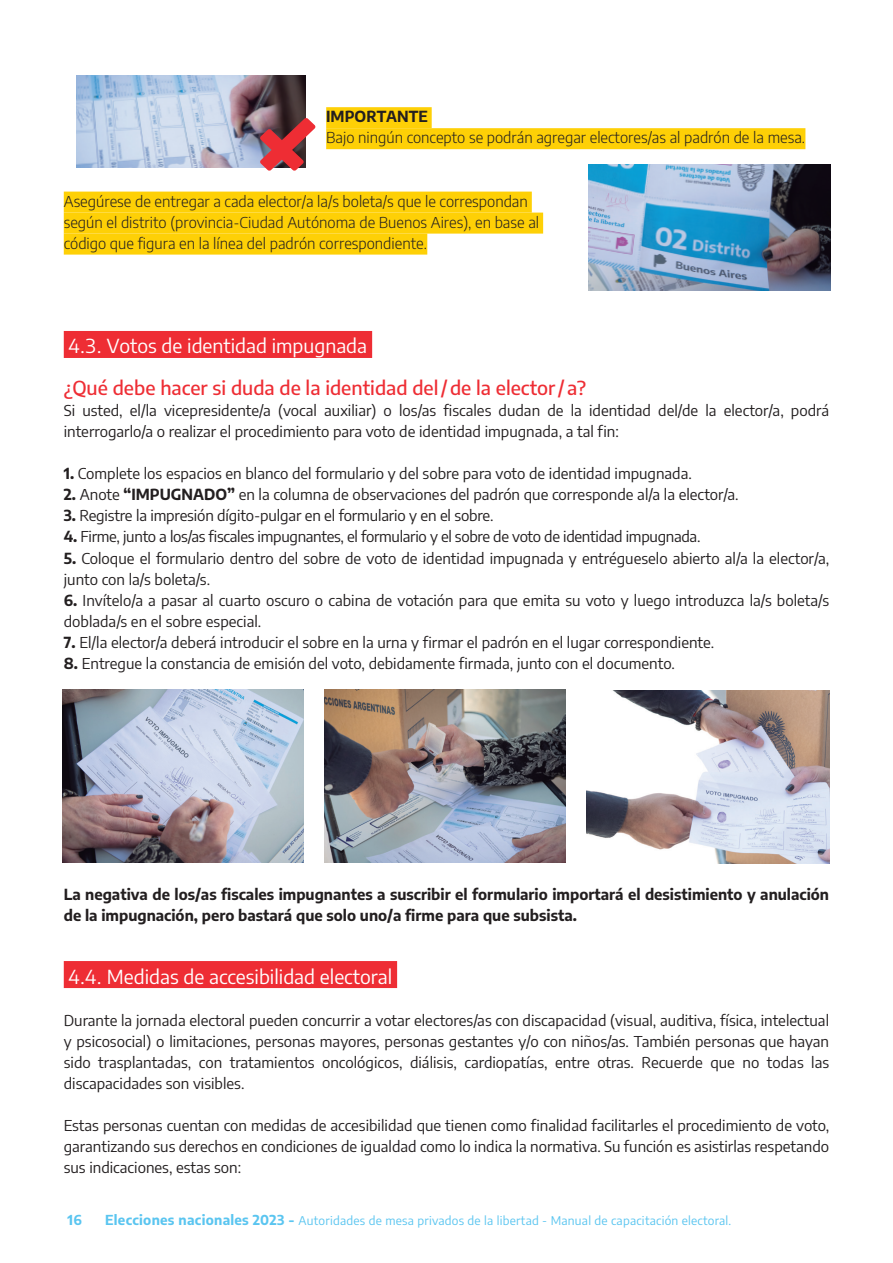
<style>
.page{position:relative;width:893px;height:1263px;background:#fff}
.page>*{position:absolute;margin:0;border:0;box-sizing:border-box;transform-origin:0 0}
.t1{font:19.35px "Encode Sans";color:#fff}
.t2{font:500 19.35px "Encode Sans";color:#ee2d34}
.t3{font:15px/21px "Encode Sans";color:#231f20}
.t4{font:300 15px/21px "Encode Sans";color:#231f20}
.t5{font:700 15px/21px "Encode Sans";color:#231f20}
.t6{font:15px "Encode Sans";letter-spacing:-.02em;color:#231f20}
.t7{font:700 13.5px "Encode Sans";color:#5ac5f0}
.t8{font:12px "Encode Sans";letter-spacing:.02em;color:#5ac5f0}
.s1{font-weight:700}
.s2{font-weight:700;font-size:13.5px}
</style>
<div class="page">
<div style="left:326px;top:107px;width:106px;height:21px;background:#fed006"></div>
<div style="left:326px;top:128px;width:479px;height:21px;background:#fed006"></div>
<img style="left:77px;top:76px;width:228px;height:91px">
<svg style="left:260px;top:118px;width:55px;height:53px"></svg>
<div style="left:64px;top:331px;width:308px;height:27px;background:#ee2d34"></div>
<div style="left:64px;top:961px;width:333px;height:27px;background:#ee2d34"></div>
<div style="left:64px;top:192px;width:468px;height:21px;background:#fed006"></div>
<div style="left:64px;top:213px;width:479px;height:21px;background:#fed006"></div>
<div style="left:64px;top:234px;width:363px;height:21px;background:#fed006"></div>
<img style="left:588px;top:165px;width:243px;height:126px">
<img style="left:587px;top:691px;width:242px;height:173px">
<img style="left:324px;top:690px;width:241px;height:173px">
<img style="left:62px;top:690px;width:241px;height:173px">
<p class="t5" style="left:326px;top:105px;width:103px">IMPORTANTE</p>
<p class="t4" style="left:326px;top:126px;width:480px">Bajo ningún concepto se podrán agregar electores/as al padrón de la mesa.</p>
<p class="t4" style="left:64px;top:190px;width:477px">Asegúrese de entregar a cada elector/a la/s boleta/s que le correspondan según el distrito (provincia-Ciudad Autónoma de Buenos Aires), en base al código que figura en la línea del padrón correspondiente.</p>
<p class="t1" style="left:69px;top:333px;width:300px">4.3. Votos de identidad impugnada</p>
<p class="t2" style="left:64px;top:375px;width:524px">¿Qué debe hacer si duda de la identidad del/de la elector/a?</p>
<p class="t3" style="left:64px;top:400px;width:767px">Si usted, el/la vicepresidente/a (vocal auxiliar) o los/as fiscales dudan de la identidad del/de la elector/a, podrá interrogarlo/a o realizar el procedimiento para voto de identidad impugnada, a tal fin:</p>
<p class="t3" style="left:64px;top:463px;width:630px"><span class="s1">1.</span> Complete los espacios en blanco del formulario y del sobre para voto de identidad impugnada.</p>
<p class="t3" style="left:64px;top:484px;width:676px"><span class="s1">2.</span> Anote <span class="s1">“IMPUGNADO”</span> en la columna de observaciones del padrón que corresponde al/a la elector/a.</p>
<p class="t3" style="left:64px;top:505px;width:431px"><span class="s1">3.</span> Registre la impresión dígito-pulgar en el formulario y en el sobre.</p>
<p class="t6" style="left:64px;top:526px;width:638px"><span class="s1">4.</span> Firme, junto a los/as fiscales impugnantes, el formulario y el sobre de voto de identidad impugnada.</p>
<p class="t3" style="left:64px;top:547px;width:767px"><span class="s1">5.</span> Coloque el formulario dentro del sobre de voto de identidad impugnada y entrégueselo abierto al/a la elector/a, junto con la/s boleta/s.</p>
<p class="t3" style="left:64px;top:589px;width:767px"><span class="s1">6.</span> Invítelo/a a pasar al cuarto oscuro o cabina de votación para que emita su voto y luego introduzca la/s boleta/s doblada/s en el sobre especial.</p>
<p class="t3" style="left:64px;top:631px;width:652px"><span class="s1">7.</span> El/la elector/a deberá introducir el sobre en la urna y firmar el padrón en el lugar correspondiente.</p>
<p class="t3" style="left:64px;top:652px;width:613px"><span class="s1">8.</span> Entregue la constancia de emisión del voto, debidamente firmada, junto con el documento.</p>
<p class="t5" style="left:64px;top:882px;width:767px">La negativa de los/as fiscales impugnantes a suscribir el formulario importará el desistimiento y anulación de la impugnación, pero bastará que solo uno/a firme para que subsista.</p>
<p class="t1" style="left:69px;top:963px;width:325px">4.4. Medidas de accesibilidad electoral</p>
<p class="t3" style="left:64px;top:1009px;width:767px;text-align:justify">Durante la jornada electoral pueden concurrir a votar electores/as con discapacidad (visual, auditiva, física, intelectual y psicosocial) o limitaciones, personas mayores, personas gestantes y/o con niños/as. También personas que hayan sido trasplantadas, con tratamientos oncológicos, diálisis, cardiopatías, entre otras. Recuerde que no todas las discapacidades son visibles.</p>
<p class="t3" style="left:64px;top:1114px;width:767px;text-align:justify">Estas personas cuentan con medidas de accesibilidad que tienen como finalidad facilitarles el procedimiento de voto, garantizando sus derechos en condiciones de igualdad como lo indica la normativa. Su función es asistirlas respetando sus indicaciones, estas son:</p>
<p class="t7" style="left:68px;top:1210px;width:16px">16</p>
<p class="t8" style="left:105px;top:1212px;width:628px"><span class="s2">Elecciones nacionales 2023 -</span> Autoridades de mesa privados de la libertad - Manual de capacitación electoral.</p>
</div>
